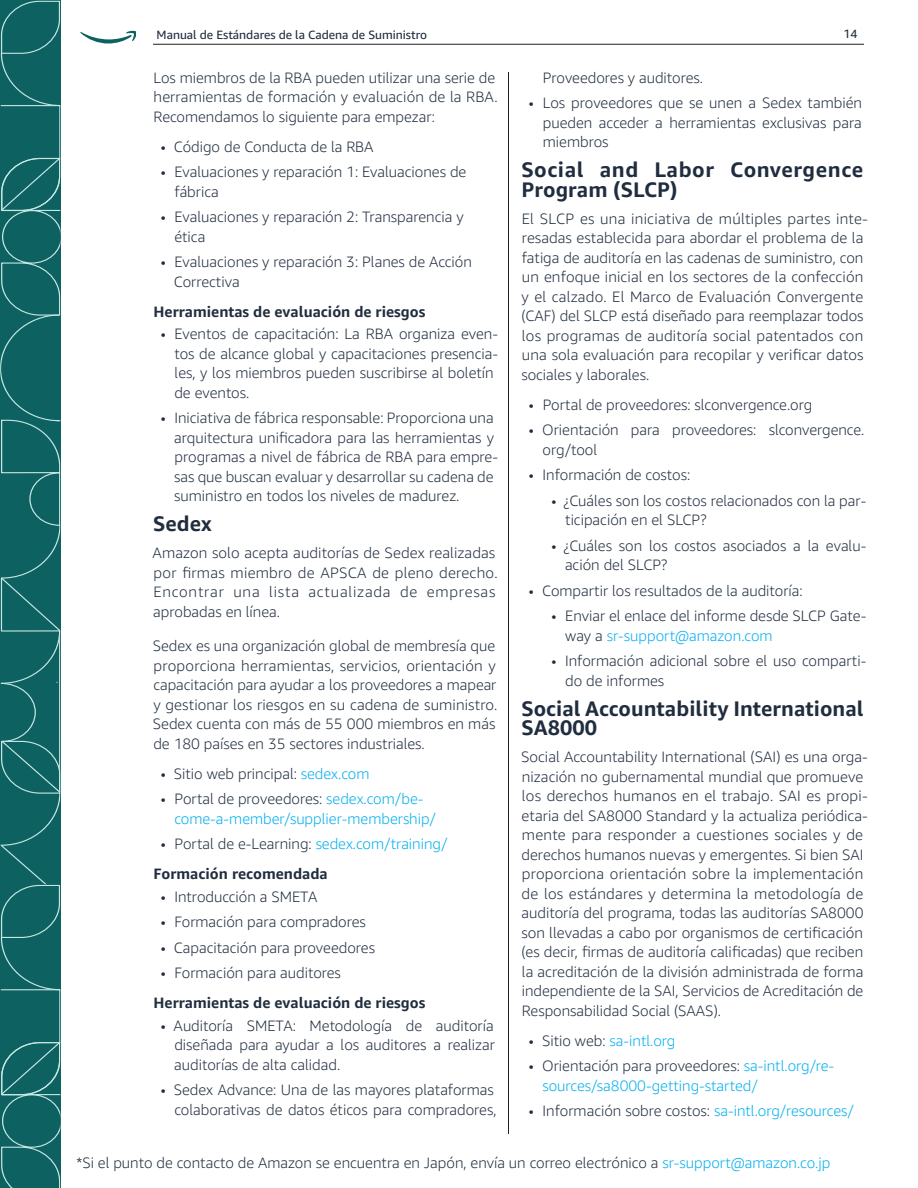
<style>
.page{position:relative;width:918px;height:1188px;background:#fff}
.page>*{position:absolute;margin:0;border:0;box-sizing:border-box;transform-origin:0 0}
.Body_Text-smaller_SCS-bold_-_ORG{font:700 21px/19.5px "Amazon Ember";letter-spacing:.005em;color:#202d3e}
.Body_Text-smaller_SCS-bold_-_ORG-2{font:700 21px/19.5px "Amazon Ember";letter-spacing:.025em;color:#202d3e}
.Body_Text-smaller_SCS{font:300 15px/19.5px "Amazon Ember";color:#202d3e}
.t1{font:300 15px/19.5px "Amazon Ember";color:#00aeef}
.Body_Text-smaller_SCS-bold_no_toc{font:700 15px "Amazon Ember";color:#202d3e}
.t2{font:12px "Amazon Ember";color:#202d3e}
.s1{color:#00aeef}
.s2{color:#202d3e}
</style>
<div class="page">
<div style="left:0;top:794px;width:60px;height:50px;background:#0d6161"></div>
<svg style="left:0;top:0;width:60px;height:794px;background:#176868"></svg>
<svg style="left:0;top:844px;width:60px;height:344px;background:#156766"></svg>
<svg style="left:80px;top:31px;width:56px;height:12px"></svg>
<hr style="left:153px;top:44px;width:711px;height:1px;background:#231f20">
<hr style="left:508px;top:72px;width:1px;height:1062px;background:#231f20">
<p class="t2" style="left:157px;top:28px;width:272px">Manual de Estándares de la Cadena de Suministro</p>
<p class="t2" style="left:843px;top:26px;width:16px">14</p>
<p class="Body_Text-smaller_SCS" style="left:153px;top:68px;width:346px">Los miembros de la RBA pueden utilizar una serie de herramientas de formación y evaluación de la RBA.<br>Recomendamos lo siguiente para empezar:</p>
<p class="Body_Text-smaller_SCS" style="left:161px;top:137px;width:214px">• Código de Conducta de la RBA</p>
<p class="Body_Text-smaller_SCS" style="left:174px;top:162px;width:293px;text-indent:-14px">• Evaluaciones y reparación 1: Evaluaciones de fábrica</p>
<p class="Body_Text-smaller_SCS" style="left:174px;top:207px;width:291px;text-indent:-14px">• Evaluaciones y reparación 2: Transparencia y ética</p>
<p class="Body_Text-smaller_SCS" style="left:174px;top:252px;width:299px;text-indent:-13px">• Evaluaciones y reparación 3: Planes de Acción<br>Correctiva</p>
<p class="Body_Text-smaller_SCS-bold_no_toc" style="left:154px;top:302px;width:273px">Herramientas de evaluación de riesgos</p>
<p class="Body_Text-smaller_SCS" style="left:174px;top:324px;width:325px;text-indent:-14px">• Eventos de capacitación: La RBA organiza even&shy;tos de alcance global y capacitaciones presencia&shy;les, y los miembros pueden suscribirse al boletín de eventos.</p>
<p class="Body_Text-smaller_SCS" style="left:174px;top:408px;width:325px;text-indent:-13px">• Iniciativa de fábrica responsable: Proporciona una arquitectura unificadora para las herramientas y programas a nivel de fábrica de RBA para empre&shy;sas que buscan evaluar y desarrollar su cadena de suministro en todos los niveles de madurez.</p>
<p class="Body_Text-smaller_SCS-bold_-_ORG" style="left:153px;top:514px;width:60px">Sedex</p>
<p class="Body_Text-smaller_SCS" style="left:153px;top:543px;width:347px">Amazon solo acepta auditorías de Sedex realizadas por firmas miembro de APSCA de pleno derecho.<br>Encontrar una lista actualizada de empresas aprobadas en línea.</p>
<p class="Body_Text-smaller_SCS" style="left:153px;top:636px;width:346px">Sedex es una organización global de membresía que proporciona herramientas, servicios, orientación y capacitación para ayudar a los proveedores a mapear y gestionar los riesgos en su cadena de suministro.<br>Sedex cuenta con más de 55 000 miembros en más de 180 países en 35 sectores industriales.</p>
<p class="Body_Text-smaller_SCS" style="left:161px;top:764px;width:210px">• Sitio web principal: <span class="s1">sedex.com</span></p>
<p class="t1" style="left:174px;top:789px;width:263px;text-indent:-14px"><span class="s2">• Portal de proveedores:</span> sedex.com/be&shy;come-a-member/supplier-membership/</p>
<p class="Body_Text-smaller_SCS" style="left:161px;top:834px;width:288px">• Portal de e-Learning: <span class="s1">sedex.com/training/</span></p>
<p class="Body_Text-smaller_SCS-bold_no_toc" style="left:154px;top:865px;width:176px">Formación recomendada</p>
<p class="Body_Text-smaller_SCS" style="left:161px;top:887px;width:158px">• Introducción a SMETA</p>
<p class="Body_Text-smaller_SCS" style="left:161px;top:912px;width:207px">• Formación para compradores</p>
<p class="Body_Text-smaller_SCS" style="left:161px;top:938px;width:216px">• Capacitación para proveedores</p>
<p class="Body_Text-smaller_SCS" style="left:161px;top:963px;width:182px">• Formación para auditores</p>
<p class="Body_Text-smaller_SCS-bold_no_toc" style="left:154px;top:994px;width:273px">Herramientas de evaluación de riesgos</p>
<p class="Body_Text-smaller_SCS" style="left:174px;top:1016px;width:322px;text-align:justify;text-indent:-14px">• Auditoría SMETA: Metodología de auditoría diseñada para ayudar a los auditores a realizar auditorías de alta calidad.</p>
<p class="Body_Text-smaller_SCS" style="left:161px;top:1080px;width:337px;text-align:right">• Sedex Advance: Una de las mayores plataformas colaborativas de datos éticos para compradores,</p>
<p class="Body_Text-smaller_SCS" style="left:543px;top:68px;width:162px">Proveedores y auditores.</p>
<p class="Body_Text-smaller_SCS" style="left:543px;top:93px;width:321px;text-align:justify;text-indent:-14px">• Los proveedores que se unen a Sedex también pueden acceder a herramientas exclusivas para miembros</p>
<p class="Body_Text-smaller_SCS-bold_-_ORG-2" style="left:521px;top:160px;width:343px">Social and Labor Convergence<br>Program (SLCP)</p>
<p class="Body_Text-smaller_SCS" style="left:521px;top:209px;width:348px">El SLCP es una iniciativa de múltiples partes inte&shy;resadas establecida para abordar el problema de la fatiga de auditoría en las cadenas de suministro, con un enfoque inicial en los sectores de la confección y el calzado. El Marco de Evaluación Convergente (CAF) del SLCP está diseñado para reemplazar todos los programas de auditoría social patentados con una sola evaluación para recopilar y verificar datos sociales y laborales.</p>
<p class="Body_Text-smaller_SCS" style="left:529px;top:395px;width:285px">• Portal de proveedores: slconvergence.org</p>
<p class="Body_Text-smaller_SCS" style="left:543px;top:420px;width:323px;text-indent:-14px">• Orientación para proveedores: slconvergence. org/tool</p>
<p class="Body_Text-smaller_SCS" style="left:529px;top:465px;width:163px">• Información de costos:</p>
<p class="Body_Text-smaller_SCS" style="left:565px;top:491px;width:303px;text-indent:-14px">• ¿Cuáles son los costos relacionados con la par&shy;ticipación en el SLCP?</p>
<p class="Body_Text-smaller_SCS" style="left:565px;top:536px;width:303px;text-indent:-14px">• ¿Cuáles son los costos asociados a la evalu&shy;ación del SLCP?</p>
<p class="Body_Text-smaller_SCS" style="left:529px;top:581px;width:275px">• Compartir los resultados de la auditoría:</p>
<p class="Body_Text-smaller_SCS" style="left:565px;top:606px;width:303px;text-indent:-14px">• Enviar el enlace del informe desde SLCP Gate&shy;way a <span class="s1">sr-support@amazon.com</span></p>
<p class="Body_Text-smaller_SCS" style="left:565px;top:651px;width:303px;text-indent:-14px">• Información adicional sobre el uso comparti&shy;do de informes</p>
<p class="Body_Text-smaller_SCS-bold_-_ORG" style="left:521px;top:699px;width:344px">Social Accountability International<br>SA8000</p>
<p class="Body_Text-smaller_SCS" style="left:521px;top:747px;width:348px">Social Accountability International (SAI) es una orga&shy;nización no gubernamental mundial que promueve los derechos humanos en el trabajo. SAI es propi&shy;etaria del SA8000 Standard y la actualiza periódica&shy;mente para responder a cuestiones sociales y de derechos humanos nuevas y emergentes. Si bien SAI proporciona orientación sobre la implementación de los estándares y determina la metodología de auditoría del programa, todas las auditorías SA8000 son llevadas a cabo por organismos de certificación (es decir, firmas de auditoría calificadas) que reciben la acreditación de la división administrada de forma independiente de la SAI, Servicios de Acreditación de Responsabilidad Social (SAAS).</p>
<p class="t1" style="left:529px;top:1031px;width:148px"><span class="s2">• Sitio web:</span> sa-intl.org</p>
<p class="t1" style="left:542px;top:1056px;width:293px;text-indent:-13px"><span class="s2">• Orientación para proveedores:</span> sa-intl.org/re&shy;sources/sa8000-getting-started/</p>
<p class="Body_Text-smaller_SCS" style="left:529px;top:1101px;width:327px">• Información sobre costos: <span class="s1">sa-intl.org/resources/</span></p>
<p class="Body_Text-smaller_SCS" style="left:76px;top:1153px;width:755px">*Si el punto de contacto de Amazon se encuentra en Japón, envía un correo electrónico a <span class="s1">sr-support@amazon.co.jp</span></p>
</div>
